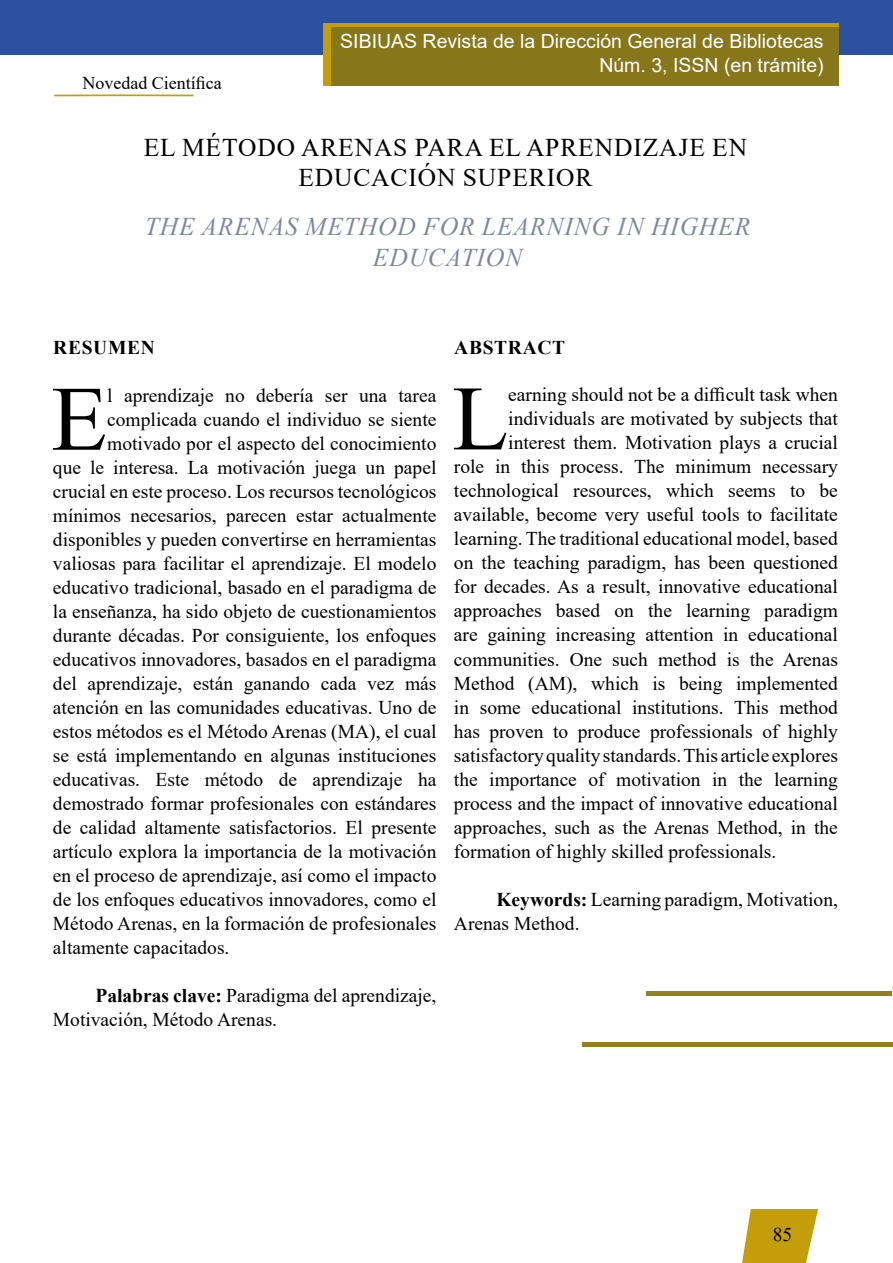
<style>
.page{position:relative;width:893px;height:1263px;background:#fff}
.page>*{position:absolute;margin:0;border:0;box-sizing:border-box;transform-origin:0 0}
.t1{font:91.95px "Times New Roman";color:#000}
.t2{font:25.5px/30.6px "Times New Roman";letter-spacing:.035em;color:#000;text-align:center}
.t3{font:italic 25.5px/30.6px "Times New Roman";letter-spacing:.035em;color:#8086a2;text-align:center}
.t4{font:19.5px/24px "Times New Roman";color:#000}
.t5{font:19.5px/24px "Arial";color:#fff;text-align:right}
.t6{font:700 19.5px "Times New Roman";letter-spacing:.035em;color:#000}
.t7{font:18px "Times New Roman";color:#000}
.s1{font-weight:700}
</style>
<div class="page">
<svg style="left:54px;top:94px;width:140px;height:3px"></svg>
<div style="left:0;top:0;width:893px;height:54px;background:#2d509f"></div>
<div style="left:323px;top:23px;width:516px;height:62px;background:#c49e0a"></div>
<div style="left:331px;top:27px;width:508px;height:58px;background:#87761a"></div>
<svg style="left:742px;top:1209px;width:76px;height:54px;background:#ccab2b"></svg>
<hr style="left:583px;top:1042px;width:310px;height:4px;background:#94811d">
<hr style="left:646px;top:991px;width:246px;height:4px;background:#94811d">
<p class="t7" style="left:82px;top:70px;width:141px">Novedad Científica</p>
<p class="t5" style="left:340px;top:29px;width:485px">SIBIUAS Revista de la Dirección General de Bibliotecas<br>Núm. 3, ISSN (en trámite)</p>
<h2 class="t2" style="left:144px;top:131px;width:605px">EL MÉTODO ARENAS PARA EL APRENDIZAJE EN<br>EDUCACIÓN SUPERIOR</h2>
<h2 class="t3" style="left:145px;top:211px;width:607px">THE ARENAS METHOD FOR LEARNING IN HIGHER<br>EDUCATION</h2>
<p class="t6" style="left:53px;top:333px;width:103px">RESUMEN</p>
<h1 class="t1" style="left:51px;top:354px;width:58px">E</h1>
<p class="t4" style="left:107px;top:383px;width:331px">l aprendizaje no debería ser una tarea</p>
<p class="t4" style="left:107px;top:407px;width:331px">complicada cuando el individuo se siente</p>
<p class="t4" style="left:107px;top:431px;width:331px">motivado por el aspecto del conocimiento</p>
<p class="t4" style="left:53px;top:455px;width:385px">que le interesa. La motivación juega un papel</p>
<p class="t4" style="left:53px;top:479px;width:385px">crucial en este proceso. Los recursos tecnológicos</p>
<p class="t4" style="left:53px;top:503px;width:385px">mínimos necesarios, parecen estar actualmente</p>
<p class="t4" style="left:53px;top:527px;width:385px">disponibles y pueden convertirse en herramientas</p>
<p class="t4" style="left:53px;top:551px;width:385px">valiosas para facilitar el aprendizaje. El modelo</p>
<p class="t4" style="left:53px;top:575px;width:385px">educativo tradicional, basado en el paradigma de</p>
<p class="t4" style="left:53px;top:599px;width:385px">la enseñanza, ha sido objeto de cuestionamientos</p>
<p class="t4" style="left:53px;top:623px;width:385px">durante décadas. Por consiguiente, los enfoques</p>
<p class="t4" style="left:53px;top:647px;width:385px">educativos innovadores, basados en el paradigma</p>
<p class="t4" style="left:53px;top:671px;width:385px">del aprendizaje, están ganando cada vez más</p>
<p class="t4" style="left:53px;top:695px;width:385px">atención en las comunidades educativas. Uno de</p>
<p class="t4" style="left:53px;top:719px;width:385px">estos métodos es el Método Arenas (MA), el cual</p>
<p class="t4" style="left:53px;top:743px;width:385px">se está implementando en algunas instituciones</p>
<p class="t4" style="left:53px;top:767px;width:385px">educativas. Este método de aprendizaje ha</p>
<p class="t4" style="left:53px;top:791px;width:385px">demostrado formar profesionales con estándares</p>
<p class="t4" style="left:53px;top:815px;width:385px">de calidad altamente satisfactorios. El presente</p>
<p class="t4" style="left:53px;top:839px;width:385px">artículo explora la importancia de la motivación</p>
<p class="t4" style="left:53px;top:863px;width:385px">en el proceso de aprendizaje, así como el impacto</p>
<p class="t4" style="left:53px;top:887px;width:385px">de los enfoques educativos innovadores, como el</p>
<p class="t4" style="left:53px;top:911px;width:385px">Método Arenas, en la formación de profesionales</p>
<p class="t4" style="left:53px;top:935px;width:178px">altamente capacitados.</p>
<p class="t4" style="left:53px;top:983px;width:385px;text-indent:43px"><span class="s1">Palabras clave:</span> Paradigma del aprendizaje,<br>Motivación, Método Arenas.</p>
<p class="t6" style="left:454px;top:333px;width:112px">ABSTRACT</p>
<h1 class="t1" style="left:452px;top:354px;width:58px">L</h1>
<p class="t4" style="left:508px;top:382px;width:331px">earning should not be a difficult task when</p>
<p class="t4" style="left:508px;top:406px;width:331px">individuals are motivated by subjects that</p>
<p class="t4" style="left:508px;top:430px;width:331px">interest them. Motivation plays a crucial</p>
<p class="t4" style="left:454px;top:454px;width:385px">role in this process. The minimum necessary</p>
<p class="t4" style="left:454px;top:478px;width:385px">technological resources, which seems to be</p>
<p class="t4" style="left:454px;top:502px;width:385px">available, become very useful tools to facilitate</p>
<p class="t4" style="left:454px;top:526px;width:385px">learning. The traditional educational model, based</p>
<p class="t4" style="left:454px;top:550px;width:385px">on the teaching paradigm, has been questioned</p>
<p class="t4" style="left:454px;top:574px;width:385px">for decades. As a result, innovative educational</p>
<p class="t4" style="left:454px;top:598px;width:385px">approaches based on the learning paradigm</p>
<p class="t4" style="left:454px;top:622px;width:385px">are gaining increasing attention in educational</p>
<p class="t4" style="left:454px;top:646px;width:385px">communities. One such method is the Arenas</p>
<p class="t4" style="left:454px;top:670px;width:385px">Method (AM), which is being implemented</p>
<p class="t4" style="left:454px;top:694px;width:385px">in some educational institutions. This method</p>
<p class="t4" style="left:454px;top:718px;width:385px">has proven to produce professionals of highly</p>
<p class="t4" style="left:454px;top:742px;width:385px">satisfactory quality standards. This article explores</p>
<p class="t4" style="left:454px;top:766px;width:385px">the importance of motivation in the learning</p>
<p class="t4" style="left:454px;top:790px;width:385px">process and the impact of innovative educational</p>
<p class="t4" style="left:454px;top:814px;width:385px">approaches, such as the Arenas Method, in the</p>
<p class="t4" style="left:454px;top:838px;width:324px">formation of highly skilled professionals.</p>
<p class="t4" style="left:454px;top:886px;width:385px;text-indent:43px"><span class="s1">Keywords:</span> Learning paradigm, Motivation,<br>Arenas Method.</p>
<p class="t4" style="left:773px;top:1221px;width:21px">85</p>
</div>
